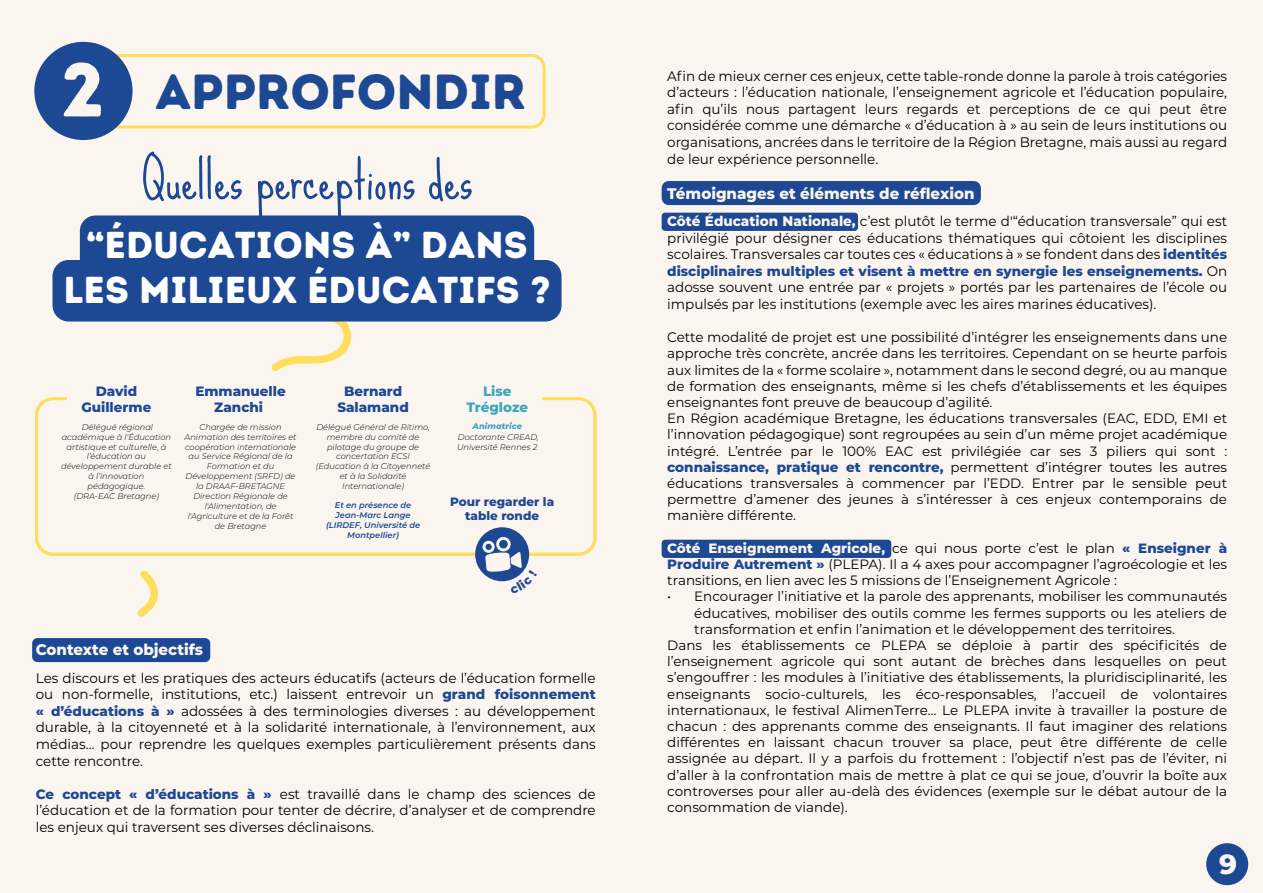
<style>
.page{position:relative;width:1263px;height:893px;background:#fbf5ef}
.page>*{position:absolute;margin:0;border:0;box-sizing:border-box;transform-origin:0 0}
.t1{font:50.4px "Sue Ellen Francisco";color:#1d4893}
.t2{font:49.35px "Intro Rust Base";color:#1d4893}
.t3{font:37.5px/45px "Intro Rust Base";color:#fff;text-align:center}
.t4{font:800 27.6px "Montserrat";color:#fbf5ef}
.t5{font:800 15.3px "Montserrat";color:#fbf5ef}
.t6{font:13.8px/16.6px "Montserrat";color:#000;text-align:justify}
.t7{font:13.5px/16.2px "Montserrat";color:#000}
.t8{font:800 13.5px/16.2px "Montserrat";color:#1d4893;text-align:center}
.t9{font:800 13.5px/16.2px "Montserrat";color:#3ba6be;text-align:center}
.t10{font:800 12px/14.4px "Montserrat";color:#1d4893;text-align:center}
.t11{font:italic 300 8.25px/9.9px "Montserrat";color:#000;text-align:center}
.t12{font:italic 600 8.25px/9.9px "Montserrat";color:#1d4893;text-align:center}
.t13{font:italic 800 8.25px "Montserrat";color:#3ba6be}
.s1{font-size:76.35px;color:#fbf5ef}
.s2{font-weight:800;font-size:13.5px;color:#1d4893}
.s3{font-weight:800;color:#fbf5ef}
.s4{font-weight:400;font-size:13.8px;color:#000}
.s5{font-weight:800;color:#1d4893}
</style>
<div class="page">
<div style="left:1206px;top:843px;width:42px;height:42px;background:#1d4893;border-radius:50%"></div>
<svg style="left:271px;top:321px;width:82px;height:50px"></svg>
<div style="left:80px;top:215px;width:454px;height:62px;background:#1d4893;border-radius:15px"></div>
<div style="left:53px;top:260px;width:508px;height:61px;background:#1d4893;border-radius:16px"></div>
<div style="left:32px;top:638px;width:178px;height:24px;background:#1d4893;border-radius:5px"></div>
<div style="left:662px;top:181px;width:319px;height:24px;background:#1d4893;border-radius:7px"></div>
<div style="left:662px;top:213px;width:196px;height:18px;background:#1d4893;border-radius:4px"></div>
<div style="left:662px;top:540px;width:229px;height:18px;background:#1d4893;border-radius:4px"></div>
<svg style="left:35px;top:397px;width:562px;height:159px"></svg>
<svg style="left:137px;top:570px;width:21px;height:47px"></svg>
<div style="left:475px;top:527px;width:54px;height:54px;background:#1d4893;border-radius:50%"></div>
<div style="left:76px;top:54px;width:470px;height:75px;border:3px solid #fede5b;border-radius:12px"></div>
<div style="left:34px;top:42px;width:99px;height:98px;background:#1d4893;border-radius:50%"></div>
<svg style="left:482px;top:537px;width:55px;height:45px"></svg>
<h2 class="t2" style="left:61px;top:60px;width:467px"><span class="s1">2</span> APPROFONDIR</h2>
<h1 class="t1" style="left:141px;top:152px;width:332px">Quelles perceptions des</h1>
<h3 class="t3" style="left:63px;top:223px;width:489px">“ÉDUCATIONS À” DANS<br>LES MILIEUX ÉDUCATIFS ?</h3>
<p class="t8" style="left:81px;top:382px;width:71px">David<br>Guillerme</p>
<p class="t11" style="left:61px;top:422px;width:112px">Délégué régional académique à l'Éducation artistique et culturelle, à l’éducation au développement durable et à l’innovation pédagogique.<br>(DRA-EAC Bretagne)</p>
<p class="t8" style="left:195px;top:382px;width:92px">Emmanuelle<br>Zanchi</p>
<p class="t11" style="left:185px;top:422px;width:113px">Chargée de mission<br>Animation des territoires et coopération internationale au Service Régional de la<br>Formation et du<br>Développement (SRFD) de la DRAAF-BRETAGNE<br>Direction Régionale de l'Alimentation, de l'Agriculture et de la Forêt de Bretagne</p>
<p class="t8" style="left:337px;top:382px;width:73px">Bernard<br>Salamand</p>
<p class="t11" style="left:316px;top:422px;width:116px">Délégué Général de Ritimo, membre du comité de pilotage du groupe de concertation ECSI (Education à la Citoyenneté et à la Solidarité<br>Internationale)</p>
<p class="t12" style="left:326px;top:500px;width:96px">Et en présence de<br>Jean-Marc Lange (LIRDEF, Université de<br>Montpellier)</p>
<p class="t9" style="left:466px;top:382px;width:63px">Lise<br>Trégloze</p>
<p class="t13" style="left:473px;top:420px;width:51px">Animatrice</p>
<p class="t11" style="left:457px;top:432px;width:83px;text-align:left">Doctorante CREAD,<br>Université Rennes 2</p>
<p class="t10" style="left:450px;top:494px;width:106px">Pour regarder la table ronde</p>
<p class="t5" style="left:36px;top:639px;width:169px">Contexte et objectifs</p>
<p class="t6" style="left:36px;top:669px;width:561px">Les discours et les pratiques des acteurs éducatifs (acteurs de l’éducation formelle ou non-formelle, institutions, etc.) laissent entrevoir un <span class="s2">grand foisonnement « d’éducations à »</span> adossées à des terminologies diverses : au développement durable, à la citoyenneté et à la solidarité internationale, à l’environnement, aux médias… pour reprendre les quelques exemples particulièrement présents dans cette rencontre.</p>
<p class="t6" style="left:36px;top:785px;width:561px"><span class="s2">Ce concept « d’éducations à »</span> est travaillé dans le champ des sciences de l’éducation et de la formation pour tenter de décrire, d’analyser et de comprendre les enjeux qui traversent ses diverses déclinaisons.</p>
<p class="t6" style="left:667px;top:67px;width:561px">Afin de mieux cerner ces enjeux, cette table-ronde donne la parole à trois catégories d’acteurs : l’éducation nationale, l’enseignement agricole et l’éducation populaire, afin qu’ils nous partagent leurs regards et perceptions de ce qui peut être considérée comme une démarche « d’éducation à » au sein de leurs institutions ou organisations, ancrées dans le territoire de la Région Bretagne, mais aussi au regard de leur expérience personnelle.</p>
<p class="t5" style="left:667px;top:182px;width:309px">Témoignages et éléments de réflexion</p>
<p class="t6" style="left:667px;top:212px;width:561px"><span class="s3">Côté Éducation Nationale,</span> c’est plutôt le terme d'“éducation transversale” qui est privilégié pour désigner ces éducations thématiques qui côtoient les disciplines scolaires. Transversales car toutes ces « éducations à » se fondent dans des <span class="s2">identités</span></p>
<p class="t8" style="left:667px;top:262px;width:561px">disciplinaires multiples et visent à mettre en synergie les enseignements. <span class="s4">On</span></p>
<p class="t6" style="left:667px;top:279px;width:561px">adosse souvent une entrée par « projets » portés par les partenaires de l’école ou impulsés par les institutions (exemple avec les aires marines éducatives).</p>
<p class="t6" style="left:667px;top:329px;width:561px">Cette modalité de projet est une possibilité d’intégrer les enseignements dans une</p>
<p class="t7" style="left:667px;top:345px;width:561px">approche très concrète, ancrée dans les territoires. Cependant on se heurte parfois aux limites de la « forme scolaire », notamment dans le second degré, ou au manque de formation des enseignants, même si les chefs d’établissements et les équipes enseignantes font preuve de beaucoup d’agilité.<br>En Région académique Bretagne, les éducations transversales (EAC, EDD, EMI et l’innovation pédagogique) sont regroupées au sein d’un même projet académique intégré. L’entrée par le 100% EAC est privilégiée car ses 3 piliers qui sont : <span class="s5">connaissance, pratique et rencontre,</span> permettent d’intégrer toutes les autres éducations transversales à commencer par l’EDD. Entrer par le sensible peut permettre d’amener des jeunes à s’intéresser à ces enjeux contemporains de manière différente.</p>
<p class="t7" style="left:667px;top:539px;width:561px;text-align:justify"><span class="s3">Côté Enseignement Agricole,</span> ce qui nous porte c’est le plan <span class="s5">« Enseigner à Produire Autrement »</span> (PLEPA). Il a 4 axes pour accompagner l’agroécologie et les transitions, en lien avec les 5 missions de l’Enseignement Agricole :</p>
<p class="t7" style="left:667px;top:588px;width:561px">• Encourager l’initiative et la parole des apprenants, mobiliser les communautés</p>
<p class="t7" style="left:694px;top:604px;width:534px">éducatives, mobiliser des outils comme les fermes supports ou les ateliers de</p>
<p class="t7" style="left:694px;top:620px;width:482px">transformation et enfin l’animation et le développement des territoires.</p>
<p class="t7" style="left:667px;top:637px;width:561px">Dans les établissements ce PLEPA se déploie à partir des spécificités de</p>
<p class="t7" style="left:667px;top:653px;width:561px">l’enseignement agricole qui sont autant de brèches dans lesquelles on peut</p>
<p class="t7" style="left:667px;top:669px;width:561px">s’engouffrer : les modules à l’initiative des établissements, la pluridisciplinarité, les</p>
<p class="t7" style="left:667px;top:685px;width:561px">enseignants socio-culturels, les éco-responsables, l’accueil de volontaires</p>
<p class="t7" style="left:667px;top:701px;width:561px">internationaux, le festival AlimenTerre… Le PLEPA invite à travailler la posture de</p>
<p class="t7" style="left:667px;top:718px;width:561px">chacun : des apprenants comme des enseignants. Il faut imaginer des relations</p>
<p class="t7" style="left:667px;top:734px;width:561px">différentes en laissant chacun trouver sa place, peut être différente de celle</p>
<p class="t7" style="left:667px;top:750px;width:561px">assignée au départ. Il y a parfois du frottement : l’objectif n’est pas de l’éviter, ni</p>
<p class="t7" style="left:667px;top:766px;width:561px">d’aller à la confrontation mais de mettre à plat ce qui se joue, d’ouvrir la boîte aux</p>
<p class="t7" style="left:667px;top:782px;width:561px">controverses pour aller au-delà des évidences (exemple sur le débat autour de la</p>
<p class="t7" style="left:667px;top:799px;width:182px">consommation de viande).</p>
<h3 class="t4" style="left:1219px;top:844px;width:19px">9</h3>
</div>
